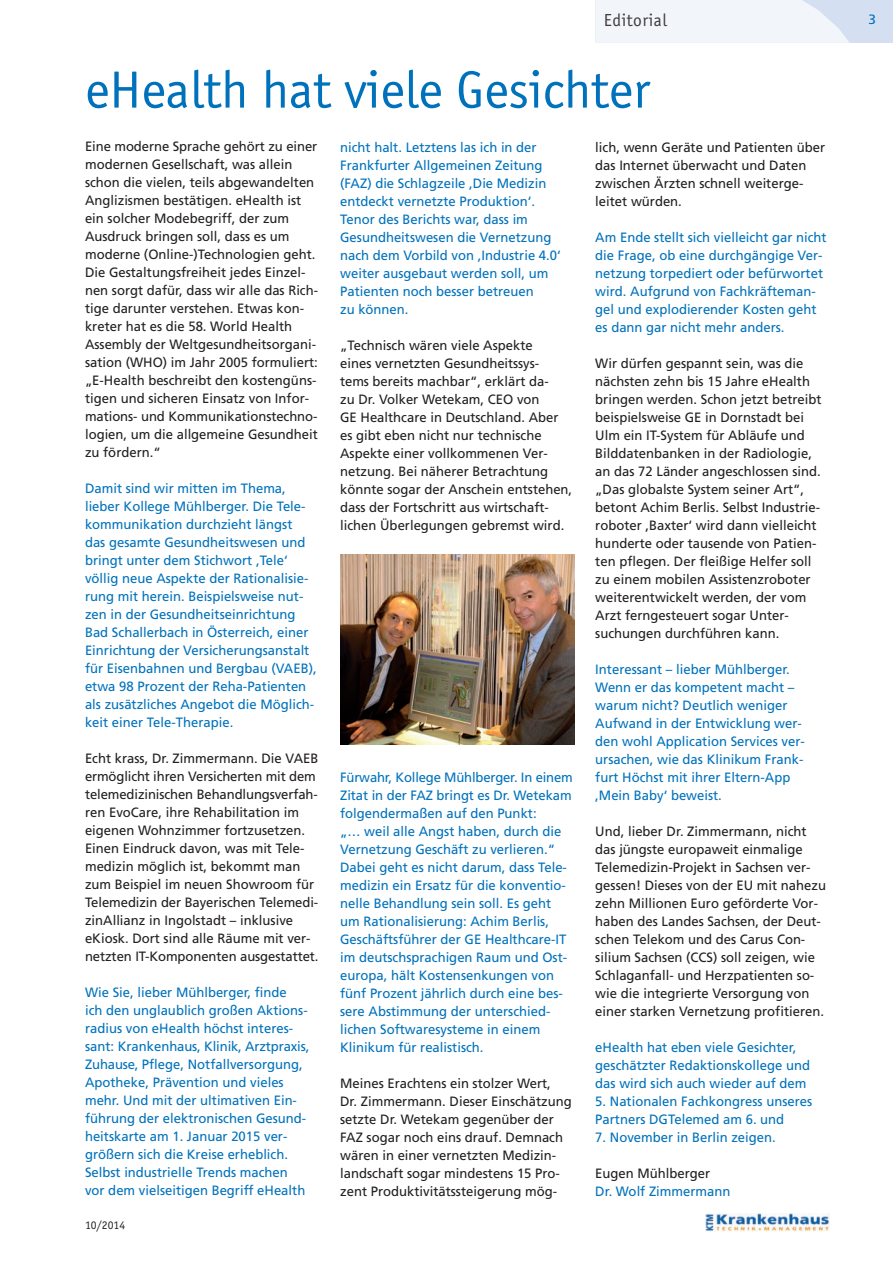
<style>
.page{position:relative;width:893px;height:1263px;background:#fff}
.page>*{position:absolute;margin:0;border:0;box-sizing:border-box;transform-origin:0 0}
.t1{font:54px "Officina Sans";color:#0072bc}
.t2{font:18px "Officina Sans";letter-spacing:.03em;color:#3e3e3f}
.t3{font:13.5px/18px "Frutiger";color:#231f20}
.t4{font:13.5px/18px "Frutiger";color:#0072bc}
.t5{font:12px "Officina Sans";color:#231f20}
</style>
<div class="page">
<div style="left:595px;top:0;width:298px;height:43px;background:#d4e0f1"></div>
<svg style="left:595px;top:0;width:254px;height:43px"></svg>
<img style="left:706px;top:1213px;width:123px;height:18px">
<img style="left:340px;top:554px;width:234px;height:190px">
<h2 class="t2" style="left:604px;top:13px;width:65px">Editorial</h2>
<p class="t4" style="left:868px;top:10px;width:9px">3</p>
<h1 class="t1" style="left:85px;top:69px;width:567px">eHealth hat viele Gesichter</h1>
<p class="t3" style="left:85px;top:138px;width:235px">Eine moderne Sprache gehört zu einer modernen Gesellschaft, was allein schon die vielen, teils abgewandelten Anglizismen bestätigen. eHealth ist ein solcher Modebegriff, der zum Ausdruck bringen soll, dass es um moderne (Online-)Technologien geht.<br>Die Gestaltungsfreiheit jedes Einzel&shy;nen sorgt dafür, dass wir alle das Rich&shy;tige darunter verstehen. Etwas kon&shy;kreter hat es die 58. World Health Assembly der Weltgesundheitsorgani&shy;sation (WHO) im Jahr 2005 formuliert: „E-Health beschreibt den kostengüns&shy;tigen und sicheren Einsatz von Infor&shy;mations- und Kommunikationstechno&shy;logien, um die allgemeine Gesundheit zu fördern.“</p>
<p class="t4" style="left:85px;top:480px;width:233px">Damit sind wir mitten im Thema, lieber Kollege Mühlberger. Die Tele&shy;kommunikation durchzieht längst<br>das ge samte Gesundheitswesen und bringt unter dem Stichwort ,Tele‘ völlig neue Aspekte der Rationalisie&shy;rung mit herein. Beispielsweise nut&shy;zen in der Gesundheitseinrichtung Bad Schallerbach in Österreich, einer Einrichtung der Versicherungsanstalt für Eisenbahnen und Bergbau (VAEB), etwa 98 Prozent der Reha-Patienten als zusätzliches Angebot die Möglich&shy;keit einer Tele-Therapie.</p>
<p class="t3" style="left:85px;top:750px;width:235px">Echt krass, Dr. Zimmermann. Die VAEB ermöglicht ihren Versicherten mit dem telemedizinischen Behandlungsverfah&shy;ren EvoCare, ihre Rehabilitation im eigenen Wohnzimmer fortzusetzen.<br>Einen Eindruck davon, was mit Tele&shy;medizin möglich ist, bekommt man zum Beispiel im neuen Showroom für Telemedizin der Bayerischen Telemedi&shy;zinAllianz in Ingolstadt – inklusive eKiosk. Dort sind alle Räume mit ver&shy;netzten IT-Komponenten ausgestattet.</p>
<p class="t4" style="left:85px;top:983px;width:226px">Wie Sie, lieber Mühlberger, finde<br>ich den unglaublich großen Aktions&shy;radius von eHealth höchst interes&shy;sant: Krankenhaus, Klinik, Arztpraxis, Zu hause, Pflege, Notfallversorgung, Apotheke, Prävention und vieles mehr. Und mit der ultimativen Ein - führung der elektronischen Gesund&shy;heitskarte am 1. Januar 2015 ver - größern sich die Kreise erheblich.<br>Selbst industrielle Trends machen vor dem vielseitigen Begriff eHealth</p>
<p class="t5" style="left:85px;top:1221px;width:42px">10/2014</p>
<p class="t4" style="left:340px;top:138px;width:222px">nicht halt. Letztens las ich in der<br>Frankfurter Allgemeinen Zeitung (FAZ) die Schlagzeile ,Die Medizin entdeckt vernetzte Produktion‘.<br>Tenor des Berichts war, dass im<br>Gesundheitswesen die Vernetzung nach dem Vorbild von ,Industrie 4.0‘ weiter ausgebaut werden soll, um<br>Patienten noch besser betreuen<br>zu können.</p>
<p class="t3" style="left:340px;top:336px;width:234px">„Technisch wären viele Aspekte<br>eines vernetzten Gesundheitssys-<br>tems bereits machbar“, erklärt da-<br>zu Dr. Volker Wetekam, CEO von<br>GE Healthcare in Deutschland. Aber es gibt eben nicht nur technische Aspekte einer voll kommenen Ver - netzung. Bei näherer Be trachtung könnte sogar der An schein entstehen, dass der Fortschritt aus wirtschaft - lichen Überlegungen gebremst wird.</p>
<p class="t4" style="left:340px;top:768px;width:234px">Fürwahr, Kollege Mühlberger. In einem Zitat in der FAZ bringt es Dr. Wetekam folgendermaßen auf den Punkt:<br>„… weil alle Angst haben, durch die Vernetzung Geschäft zu verlieren.“ Dabei geht es nicht darum, dass Tele&shy;medizin ein Ersatz für die konventio&shy;nelle Behandlung sein soll. Es geht um Rationalisierung: Achim Berlis, Geschäftsführer der GE Healthcare-IT im deutschsprachigen Raum und Ost&shy;europa, hält Kostensenkungen von fünf Prozent jährlich durch eine bes&shy;sere Abstimmung der unterschied - lichen Softwaresysteme in einem Klinikum für realistisch.</p>
<p class="t3" style="left:340px;top:1074px;width:233px">Meines Erachtens ein stolzer Wert,<br>Dr. Zimmermann. Dieser Einschätzung setzte Dr. Wetekam gegenüber der FAZ sogar noch eins drauf. Demnach wären in einer vernetzten Medizin&shy;landschaft sogar mindestens 15 Pro&shy;zent Produktivitätssteigerung mög-</p>
<p class="t3" style="left:595px;top:138px;width:231px">lich, wenn Geräte und Patienten über das Internet überwacht und Daten zwischen Ärzten schnell weiterge - leitet würden.</p>
<p class="t4" style="left:595px;top:228px;width:233px">Am Ende stellt sich vielleicht gar nicht die Frage, ob eine durchgängige Ver&shy;netzung torpediert oder befürwortet wird. Aufgrund von Fachkräfteman&shy;gel und explodierender Kosten geht es dann gar nicht mehr anders.</p>
<p class="t3" style="left:595px;top:354px;width:228px">Wir dürfen gespannt sein, was die nächsten zehn bis 15 Jahre eHealth bringen werden. Schon jetzt betreibt beispielsweise GE in Dornstadt bei Ulm ein IT-System für Abläufe und Bilddatenbanken in der Radiologie, an das 72 Länder angeschlossen sind. „Das globalste System seiner Art“, betont Achim Berlis. Selbst Industrie&shy;roboter ,Baxter‘ wird dann vielleicht hunderte oder tausende von Patien&shy;ten pflegen. Der fleißige Helfer soll zu einem mobilen Assistenzroboter weiterentwickelt werden, der vom Arzt ferngesteuert sogar Unter - suchungen durchführen kann.</p>
<p class="t4" style="left:595px;top:660px;width:211px">Interessant – lieber Mühlberger.<br>Wenn er das kompetent macht – warum nicht? Deutlich weniger<br>Aufwand in der Entwicklung wer&shy;den wohl Application Services ver - ursachen, wie das Klinikum Frank&shy;furt Höchst mit ihrer Eltern-App ,Mein Baby‘ beweist.</p>
<p class="t3" style="left:595px;top:822px;width:232px">Und, lieber Dr. Zimmermann, nicht das jüngste europaweit einmalige Telemedizin-Projekt in Sachsen ver&shy;gessen! Dieses von der EU mit nahezu zehn Millionen Euro geförderte Vor&shy;haben des Landes Sachsen, der Deut&shy;schen Telekom und des Carus Con - silium Sachsen (CCS) soll zeigen, wie Schlaganfall- und Herzpatienten so - wie die integrierte Versorgung von einer starken Vernetzung profitieren.</p>
<p class="t4" style="left:595px;top:1038px;width:216px">eHealth hat eben viele Gesichter, geschätzter Redaktionskollege und das wird sich auch wieder auf dem</p>
<p class="t4" style="left:595px;top:1092px;width:218px">5. Nationalen Fachkongress unseres<br>Partners DGTelemed am 6. und</p>
<p class="t4" style="left:595px;top:1128px;width:182px">7. November in Berlin zeigen.</p>
<p class="t3" style="left:595px;top:1164px;width:116px">Eugen Mühlberger</p>
<p class="t4" style="left:595px;top:1182px;width:137px">Dr. Wolf Zimmermann</p>
</div>
